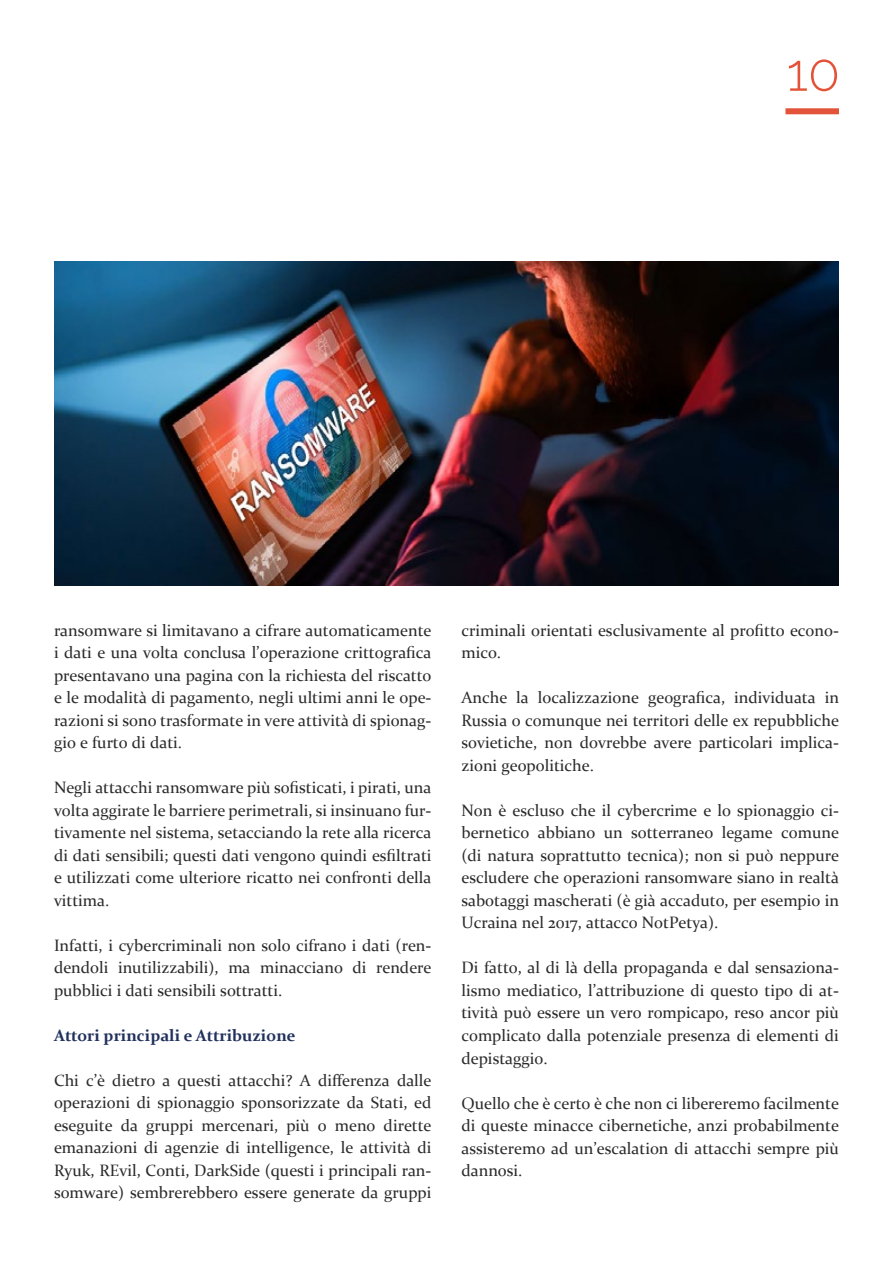
<style>
.page{position:relative;width:893px;height:1263px;background:#fff}
.page>*{position:absolute;margin:0;border:0;box-sizing:border-box;transform-origin:0 0}
.t1{font:300 52.5px "Raleway";color:#e35339}
.t2{font:16.5px/22.5px "Constantia";color:#2a2a2a;text-align:justify}
.t3{font:700 16.5px "Constantia";color:#21315d}
</style>
<div class="page">
<img style="left:54px;top:261px;width:785px;height:324px">
<div style="left:785px;top:108px;width:54px;height:6px;background:#e35339"></div>
<h1 class="t1" style="left:786px;top:30px;width:55px">10</h1>
<p class="t2" style="left:54px;top:618px;width:379px">ransomware si limitavano a cifrare automaticamente i dati e una volta conclusa l’operazione crittografica presentavano una pagina con la richiesta del riscatto e le modalità di pagamento, negli ultimi anni le ope&shy;razioni si sono trasformate in vere attività di spionag&shy;gio e furto di dati.</p>
<p class="t2" style="left:54px;top:776px;width:379px">Negli attacchi ransomware più sofisticati, i pirati, una volta aggirate le barriere perimetrali, si insinuano fur&shy;tivamente nel sistema, setacciando la rete alla ricerca di dati sensibili; questi dati vengono quindi esfiltrati e utilizzati come ulteriore ricatto nei confronti della vittima.</p>
<p class="t2" style="left:54px;top:933px;width:379px">Infatti, i cybercriminali non solo cifrano i dati (ren&shy;dendoli inutilizzabili), ma minacciano di rendere pubblici i dati sensibili sottratti.</p>
<p class="t3" style="left:54px;top:1024px;width:243px">Attori principali e Attribuzione</p>
<p class="t2" style="left:54px;top:1068px;width:379px">Chi c’è dietro a questi attacchi? A differenza dalle operazioni di spionaggio sponsorizzate da Stati, ed eseguite da gruppi mercenari, più o meno dirette emanazioni di agenzie di intelligence, le attività di Ryuk, REvil, Conti, DarkSide (questi i principali ran&shy;somware) sembrerebbero essere generate da gruppi</p>
<p class="t2" style="left:461px;top:618px;width:379px">criminali orientati esclusivamente al profitto econo&shy;mico.</p>
<p class="t2" style="left:461px;top:686px;width:379px">Anche la localizzazione geografica, individuata in Russia o comunque nei territori delle ex repubbliche sovietiche, non dovrebbe avere particolari implica&shy;zioni geopolitiche.</p>
<p class="t2" style="left:461px;top:798px;width:379px">Non è escluso che il cybercrime e lo spionaggio ci&shy;bernetico abbiano un sotterraneo legame comune (di natura soprattutto tecnica); non si può neppure escludere che operazioni ransomware siano in realtà sabotaggi mascherati (è già accaduto, per esempio in Ucraina nel 2017, attacco NotPetya).</p>
<p class="t2" style="left:461px;top:956px;width:379px">Di fatto, al di là della propaganda e dal sensaziona&shy;lismo mediatico, l’attribuzione di questo tipo di at&shy;tività può essere un vero rompicapo, reso ancor più complicato dalla potenziale presenza di elementi di depistaggio.</p>
<p class="t2" style="left:461px;top:1091px;width:379px">Quello che è certo è che non ci libereremo facilmente di queste minacce cibernetiche, anzi probabilmente assisteremo ad un’escalation di attacchi sempre più dannosi.</p>
</div>
